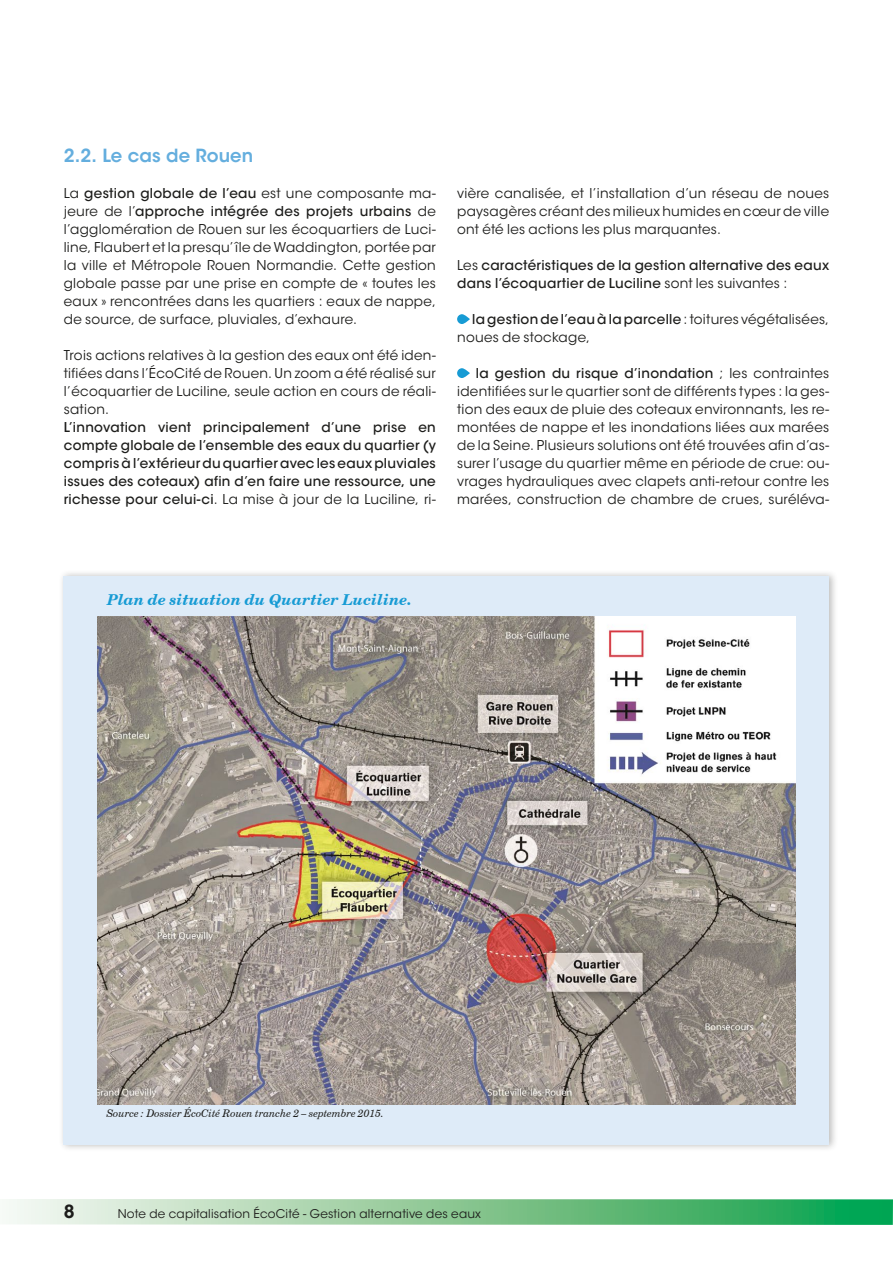
<style>
.page{position:relative;width:893px;height:1263px;background:#fff}
.page>*{position:absolute;margin:0;border:0;box-sizing:border-box;transform-origin:0 0}
.t1{font:600 18px "ITC Avant Garde Std";color:#64aede}
.t2{font:600 18px "ITC Avant Garde Std";color:#1d1d1b}
.t3{font:italic 700 15px "Century Schoolbook BT";letter-spacing:.01em;color:#179bd4}
.t4{font:13.5px/18px "ITC Avant Garde Std";letter-spacing:.02em;color:#1d1d1b;text-align:justify}
.t5{font:500 13.5px/18px "ITC Avant Garde Std";letter-spacing:.02em;color:#1d1d1b;text-align:justify}
.t6{font:12px "ITC Avant Garde Std";letter-spacing:.015em;color:#1d1d1b}
.t7{font:italic 10.5px "Century Schoolbook BT";color:#1d1d1b}
.s1{font-weight:500}
.s2{font-weight:400}
</style>
<div class="page">
<svg style="left:9px;top:1199px;width:884px;height:26px;background:#87ca99"></svg>
<svg style="left:457px;top:314px;width:13px;height:10px"></svg>
<svg style="left:457px;top:368px;width:13px;height:10px"></svg>
<div style="left:59px;top:569px;width:779px;height:583px;background:#1d1d1b;opacity:.3"></div>
<div style="left:64px;top:576px;width:765px;height:568px;background:#deebf8"></div>
<img style="left:98px;top:616px;width:697px;height:488px">
<h1 class="t1" style="left:64px;top:144px;width:191px">2.2. Le cas de Rouen</h1>
<p class="t4" style="left:64px;top:184px;width:374px">La <span class="s1">gestion globale de l’eau</span> est une composante ma&shy;jeure de l’<span class="s1">approche intégrée des projets urbains</span> de l’agglomération de Rouen sur les écoquartiers de Luci&shy;line, Flaubert et la presqu’île de Waddington, portée par la ville et Métropole Rouen Normandie. Cette gestion globale passe par une prise en compte de « toutes les eaux » rencontrées dans les quartiers : eaux de nappe, de source, de surface, pluviales, d’exhaure.</p>
<p class="t4" style="left:64px;top:346px;width:374px">Trois actions relatives à la gestion des eaux ont été iden&shy;tifiées dans l’ÉcoCité de Rouen. Un zoom a été réalisé sur l’écoquartier de Luciline, seule action en cours de réali&shy;sation.</p>
<p class="t5" style="left:64px;top:418px;width:374px">L’innovation vient principalement d’une prise en compte globale de l’ensemble des eaux du quartier (y compris à l’extérieur du quartier avec les eaux pluviales issues des coteaux) afin d’en faire une ressource, une richesse pour celui-ci<span class="s2">. La mise à jour de la Luciline, ri-</span></p>
<p class="t4" style="left:457px;top:184px;width:374px">vière canalisée, et l’installation d’un réseau de noues paysagères créant des milieux humides en cœur de ville ont été les actions les plus marquantes.</p>
<p class="t5" style="left:457px;top:256px;width:374px"><span class="s2">Les</span> caractéristiques de la gestion alternative des eaux dans l’écoquartier de Luciline <span class="s2">sont les suivantes :</span></p>
<p class="t4" style="left:457px;top:310px;width:374px;text-indent:15px"><span class="s1">la gestion de l’eau à la parcelle</span> : toitures végétalisées, noues de stockage,</p>
<p class="t4" style="left:457px;top:364px;width:374px;text-indent:19px"><span class="s1">la gestion du risque d’inondation</span> ; les contraintes identifiées sur le quartier sont de différents types : la ges&shy;tion des eaux de pluie des coteaux environnants, les re&shy;montées de nappe et les inondations liées aux marées de la Seine. Plusieurs solutions ont été trouvées afin d’as&shy;surer l’usage du quartier même en période de crue: ou&shy;vrages hydrauliques avec clapets anti-retour contre les marées, construction de chambre de crues, suréléva-</p>
<p class="t3" style="left:107px;top:591px;width:306px">Plan de situation du Quartier Luciline.</p>
<p class="t7" style="left:106px;top:1106px;width:279px">Source : Dossier ÉcoCité Rouen tranche 2 – septembre 2015.</p>
<h1 class="t2" style="left:64px;top:1200px;width:12px">8</h1>
<p class="t6" style="left:118px;top:1206px;width:365px">Note de capitalisation ÉcoCité - Gestion alternative des eaux</p>
</div>
